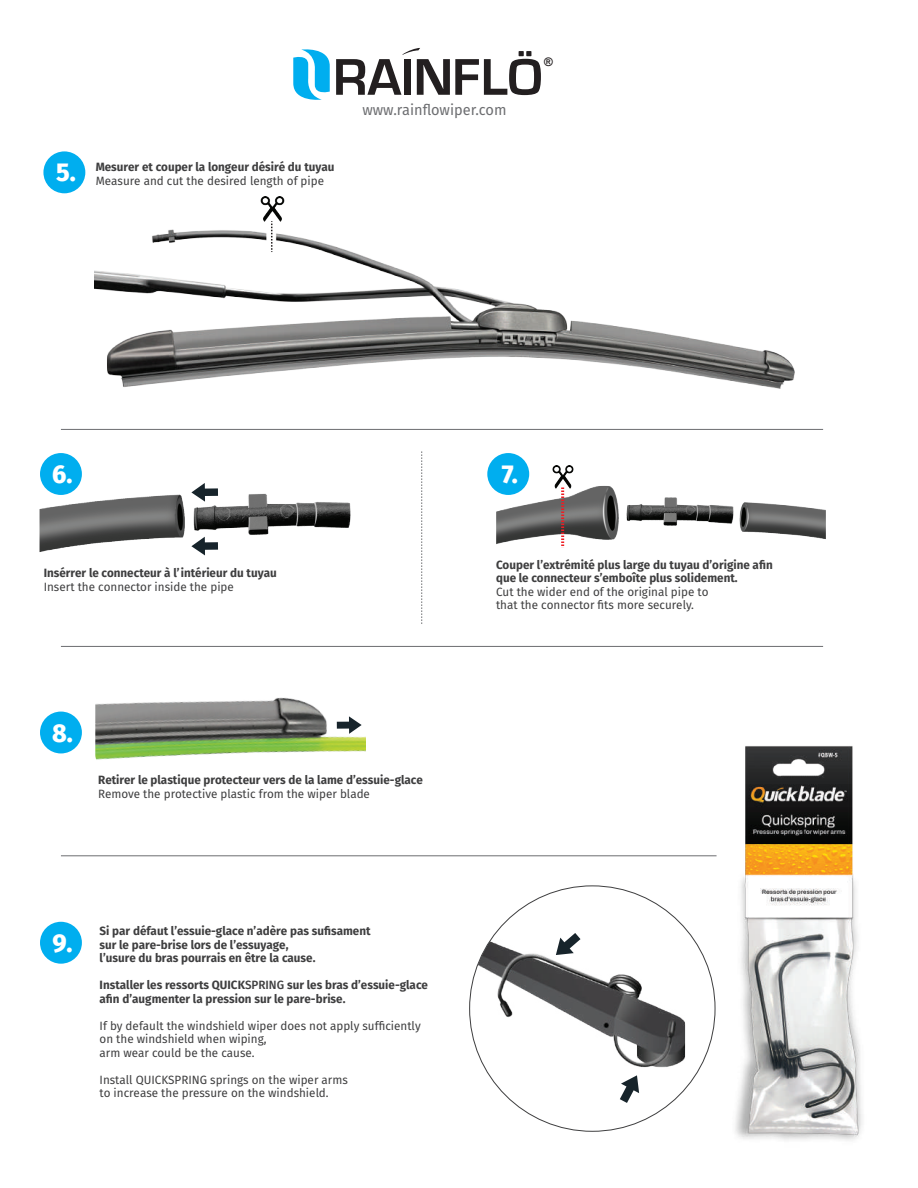
<style>
.page{position:relative;width:918px;height:1188px;background:#fff}
.page>*{position:absolute;margin:0;border:0;box-sizing:border-box;transform-origin:0 0}
.t1{font:800 25.8px "Fira Sans";color:#fff}
.t2{font:15px "Fira Sans";color:#6d6e71}
.t3{font:700 12px/13.5px "Fira Sans";color:#3e3e3f}
.t4{font:12px/13.5px "Fira Sans";color:#3e3e3f}
.t5{font:700 11.85px "Arial";color:#231f20}
.s1{font-weight:500}
</style>
<div class="page">
<svg style="left:620px;top:1075px;width:19px;height:28px"></svg>
<svg style="left:191px;top:483px;width:27px;height:11px"></svg>
<img style="left:40px;top:494px;width:311px;height:62px">
<img style="left:496px;top:486px;width:330px;height:60px">
<img style="left:551px;top:466px;width:23px;height:23px">
<svg style="left:561px;top:488px;width:3px;height:60px"></svg>
<img style="left:95px;top:697px;width:271px;height:63px">
<svg style="left:336px;top:48px;width:205px;height:47px"></svg>
<svg style="left:293px;top:49px;width:37px;height:51px"></svg>
<img style="left:95px;top:196px;width:699px;height:193px">
<div style="left:43px;top:151px;width:42px;height:42px;background:#00aeef;border-radius:50%"></div>
<div style="left:487px;top:453px;width:42px;height:42px;background:#00aeef;border-radius:50%"></div>
<div style="left:40px;top:453px;width:42px;height:42px;background:#00aeef;border-radius:50%"></div>
<div style="left:40px;top:712px;width:42px;height:41px;background:#00aeef;border-radius:50%"></div>
<div style="left:40px;top:922px;width:42px;height:42px;background:#00aeef;border-radius:50%"></div>
<svg style="left:421px;top:451px;width:1px;height:173px"></svg>
<hr style="left:61px;top:429px;width:762px;height:1px;background:#6c6d70">
<hr style="left:61px;top:646px;width:762px;height:1px;background:#6c6d70">
<hr style="left:61px;top:855px;width:656px;height:1px;background:#6c6d70">
<svg style="left:337px;top:716px;width:25px;height:18px"></svg>
<img style="left:470px;top:886px;width:215px;height:183px">
<img style="left:709px;top:746px;width:153px;height:395px">
<h1 class="t1" style="left:56px;top:150px;width:21px">5.</h1>
<p class="t3" style="left:96px;top:159px;width:240px">Mesurer et couper la longeur désiré du tuyau</p>
<p class="t4" style="left:96px;top:173px;width:230px">Measure and cut the desired length of pipe</p>
<p class="t2" style="left:362px;top:98px;width:146px">www.rainflowiper.com</p>
<p class="t5" style="left:544px;top:54px;width:10px">®</p>
<h1 class="t1" style="left:52px;top:452px;width:22px">6.</h1>
<h1 class="t1" style="left:502px;top:452px;width:17px">7.</h1>
<p class="t3" style="left:44px;top:566px;width:235px">Insérrer le connecteur à l’intérieur du tuyau</p>
<p class="t4" style="left:44px;top:580px;width:192px">Insert the connector inside the pipe</p>
<h1 class="t1" style="left:52px;top:710px;width:22px">8.</h1>
<p class="t3" style="left:98px;top:772px;width:326px">Retirer le plastique protecteur vers de la lame d’essuie-glace</p>
<p class="t4" style="left:98px;top:786px;width:273px">Remove the protective plastic from the wiper blade</p>
<h1 class="t1" style="left:53px;top:920px;width:21px">9.</h1>
<p class="t3" style="left:100px;top:923px;width:272px">Si par défaut l’essuie-glace n’adère pas sufisament sur le pare-brise lors de l’essuyage,<br>l’usure du bras pourrais en être la cause.</p>
<p class="t3" style="left:100px;top:977px;width:330px">Installer les ressorts QUICK<span class="s1">SPRING</span> sur les bras d’essuie-glace afin d’augmenter la pression sur le pare-brise.</p>
<p class="t4" style="left:100px;top:1018px;width:323px">If by default the windshield wiper does not apply sufficiently on the windshield when wiping,<br>arm wear could be the cause.</p>
<p class="t4" style="left:100px;top:1072px;width:250px">Install QUICKSPRING springs on the wiper arms to increase the pressure on the windshield.</p>
<p class="t3" style="left:496px;top:557px;width:278px">Couper l’extrémité plus large du tuyau d’origine afin que le connecteur s’emboîte plus solidement.</p>
<p class="t4" style="left:496px;top:585px;width:214px">Cut the wider end of the original pipe to that the connector fits more securely.</p>
</div>
